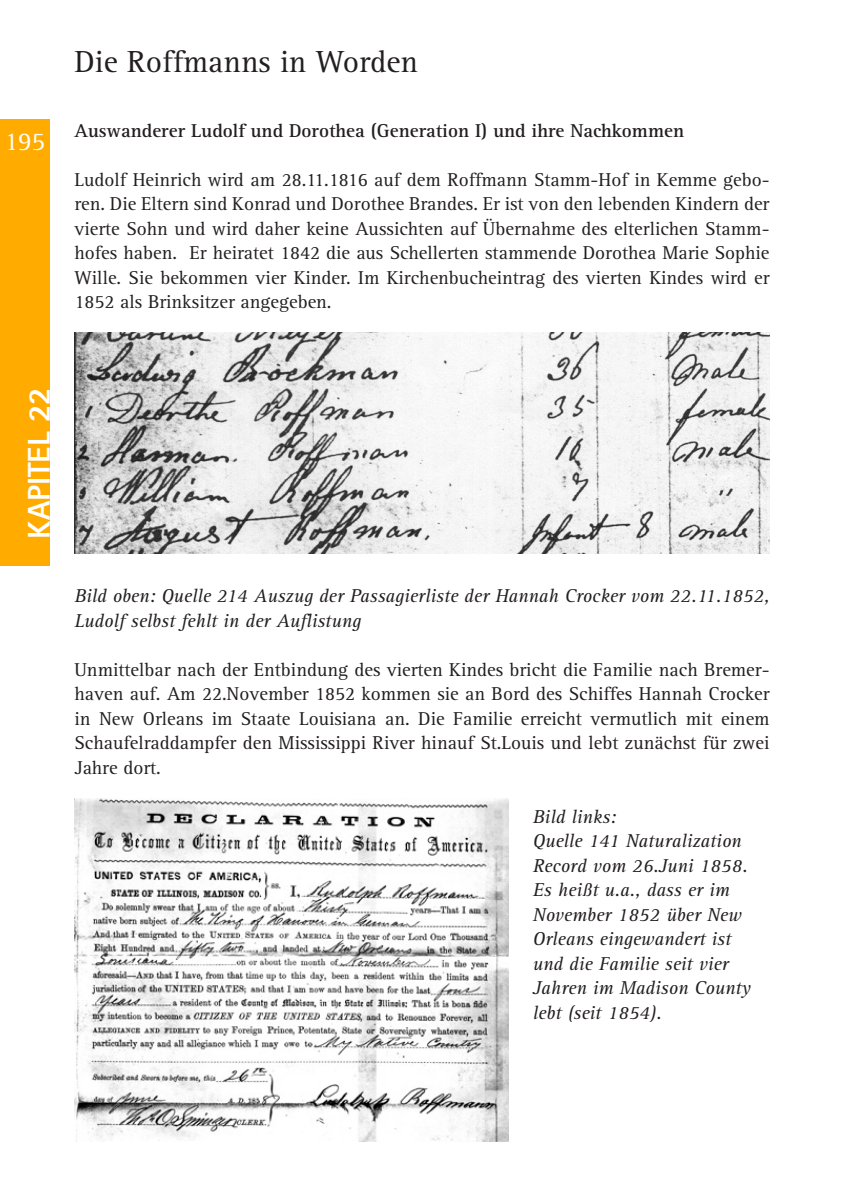
<style>
.page{position:relative;width:844px;height:1191px;background:#fff}
.page>*{position:absolute;margin:0;border:0;box-sizing:border-box;transform-origin:0 0}
.Headline{font:31.5px "Rotis Serif Std";color:#231f20}
.Kapitel{font:800 31.5px "Rotis Sans Serif Std";color:#fff}
.t1{font:26.25px "Rotis Serif Std";color:#fff}
.Fließtext{font:19.25px/24.5px "Rotis Serif Std";color:#231f20;text-align:justify}
.Fließtext-2{font:italic 19.25px/24.5px "Rotis Serif Std";color:#231f20}
.Fließtext-3{font:700 19.25px "Rotis Serif Std";color:#231f20}
</style>
<div class="page">
<div style="left:0;top:119px;width:50px;height:446px;background:#ffab00"></div>
<img style="left:74px;top:333px;width:695px;height:220px">
<img style="left:74px;top:798px;width:434px;height:343px">
<h2 class="t1" style="left:4px;top:126px;width:42px">195</h2>
<p class="Headline" style="left:74px;top:43px;width:345px">Die Roffmanns in Worden</p>
<p class="Fließtext-3" style="left:74px;top:119px;width:611px">Auswanderer Ludolf und Dorothea (Generation I) und ihre Nachkommen</p>
<p class="Fließtext" style="left:74px;top:167px;width:696px">Ludolf Heinrich wird am 28.11.1816 auf dem Roffmann Stamm-Hof in Kemme gebo&shy;ren. Die Eltern sind Konrad und Dorothee Brandes. Er ist von den lebenden Kindern der vierte Sohn und wird daher keine Aussichten auf Übernahme des elterlichen Stamm&shy;hofes haben. Er heiratet 1842 die aus Schellerten stammende Dorothea Marie Sophie Wille. Sie bekommen vier Kinder. Im Kirchenbucheintrag des vierten Kindes wird er 1852 als Brinksitzer angegeben.</p>
<p class="Kapitel" style="left:19px;top:538px;width:153px;rotate:-90deg">KAPITEL 22</p>
<p class="Fließtext-2" style="left:74px;top:584px;width:696px">Bild oben: Quelle 214 Auszug der Passagierliste der Hannah Crocker vom 22.11.1852,<br>Ludolf selbst fehlt in der Auflistung</p>
<p class="Fließtext" style="left:74px;top:657px;width:696px">Unmittelbar nach der Entbindung des vierten Kindes bricht die Familie nach Bremer&shy;haven auf. Am 22.November 1852 kommen sie an Bord des Schiffes Hannah Crocker in New Orleans im Staate Louisiana an. Die Familie erreicht vermutlich mit einem Schaufelraddampfer den Mississippi River hinauf St.Louis und lebt zunächst für zwei Jahre dort.</p>
<p class="Fließtext-2" style="left:532px;top:805px;width:85px">Bild links:</p>
<p class="Fließtext-2" style="left:532px;top:829px;width:216px">Quelle 141 Naturalization<br>Record vom 26.Juni 1858.</p>
<p class="Fließtext-2" style="left:532px;top:878px;width:219px">Es heißt u.a., dass er im<br>November 1852 über New<br>Orleans eingewandert ist und die Familie seit vier<br>Jahren im Madison County lebt (seit 1854).</p>
</div>
